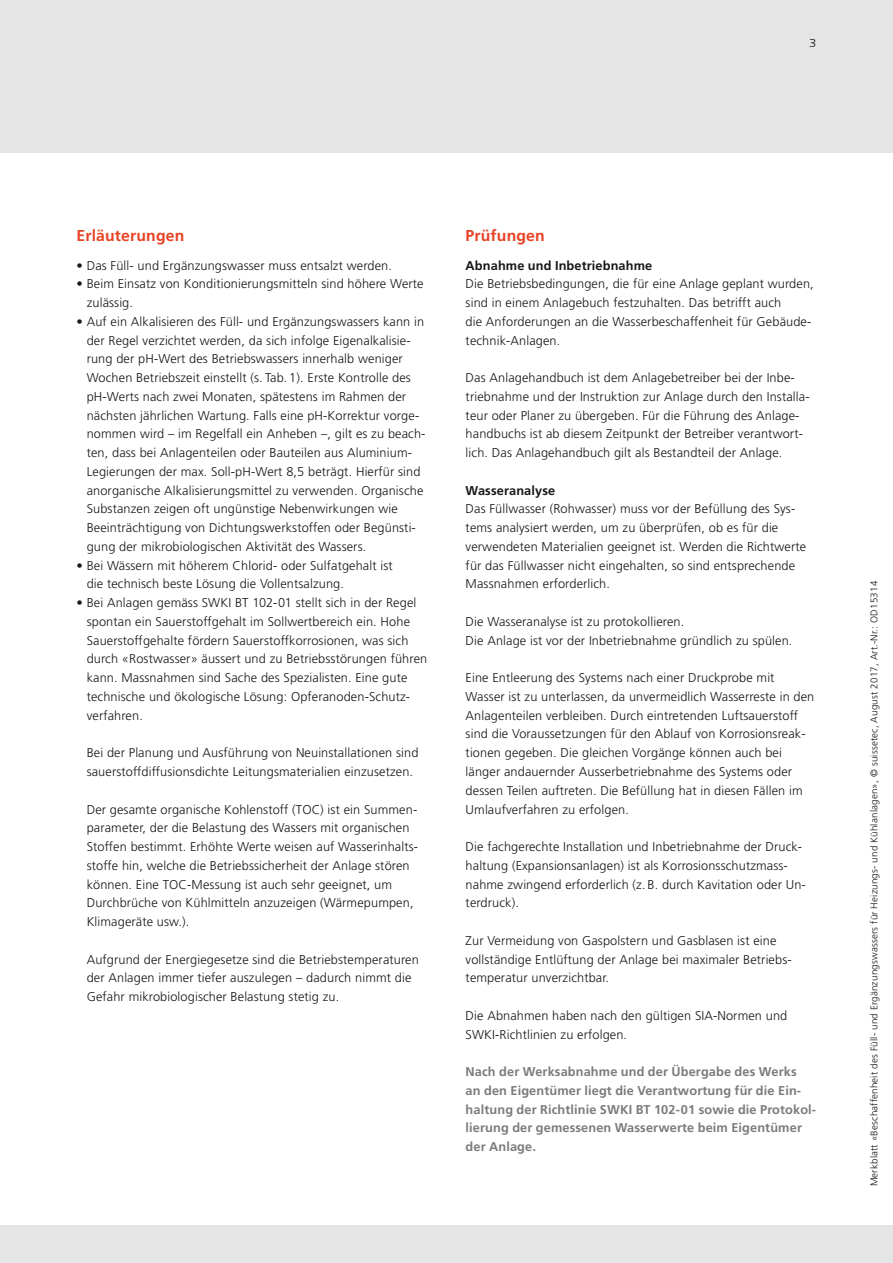
<style>
.page{position:relative;width:893px;height:1263px;background:#e5e5e5}
.page>*{position:absolute;margin:0;border:0;box-sizing:border-box;transform-origin:0 0}
.t1{font:700 15.75px "Frutiger LT Std";letter-spacing:.01em;color:#e84224}
.t2{font:300 12.75px/18.8px "Frutiger LT Std";letter-spacing:.01em;color:#181716}
.t3{font:700 12.75px/18.8px "Frutiger LT Std";letter-spacing:.01em;color:#7a7b7a}
.t4{font:700 12.75px "Frutiger LT Std";letter-spacing:.01em;color:#181716}
.t5{font:300 11.55px "Frutiger LT Std";color:#181716;scale:1.14 1}
.t6{font:300 9.75px "Frutiger LT Std";letter-spacing:.02em;color:#181716}
</style>
<div class="page">
<div style="left:0;top:153px;width:893px;height:1072px;background:#fff"></div>
<p class="t5" style="left:809px;top:36px;width:8px">3</p>
<p class="t1" style="left:77px;top:227px;width:109px">Erläuterungen</p>
<p class="t2" style="left:77px;top:256px;width:317px">• Das Fü ll- und Ergänzungswasser muss entsalzt werden.</p>
<p class="t2" style="left:87px;top:275px;width:338px;text-indent:-10px">• Beim Einsatz von Konditionierungsmitteln sind höhere Werte zulässig.</p>
<p class="t2" style="left:87px;top:312px;width:340px;text-indent:-10px">• Auf ein Alkalisieren des Fü ll- und Ergänzungswassers kann in der Regel verzichtet werden, da sich infolge Eigenalkalisie&shy;rung der pH-Wert des Betriebswassers innerhalb weniger Wochen Betriebszeit einstellt (s. Tab. 1). Erste Kontrolle des pH-Werts nach zwei Monaten, spätestens im Rahmen der nächsten jährlichen Wartung. Falls eine pH-Korrektur vorge&shy;nommen wird – im Regelfall ein Anheben –, gilt es zu beach&shy;ten, dass bei Anlagenteilen oder Bauteilen aus Aluminium-Legierungen der max. Soll-pH-Wert 8,5 beträgt. Hierfür sind anorganische Alkalisierungsmittel zu verwenden. Organische Substanzen zeigen oft ungünstige Nebenwirkungen wie Beeinträchtigung von Dichtungswerkstoffen oder Begünsti&shy;gung der mikrobiologischen Aktivität des Wassers.</p>
<p class="t2" style="left:87px;top:556px;width:308px;text-indent:-10px">• Bei Wässern mit höherem Chlorid- oder Sulfatgehalt ist die technisch beste Lösung die Vollentsalzung.</p>
<p class="t2" style="left:87px;top:594px;width:342px;text-indent:-10px">• Bei Anlagen gemäss SWKI BT 102-01 stellt sich in der Regel spontan ein Sauerstoffgehalt im Sollwertbereich ein. Hohe Sauerstoffgehalte fördern Sauerstoffkorrosionen, was sich durch «Rostwasser» äussert und zu Betriebsstörungen führen kann. Massnahmen sind Sache des Spezialisten. Eine gute technische und ökologische Lösung: Opferanoden-Schutz&shy;verfahren.</p>
<p class="t2" style="left:87px;top:744px;width:333px">Bei der Planung und Ausfü hrung von Neuinstallationen sind sauerstoffdiffusionsdichte Leitungsmaterialien einzusetzen.</p>
<p class="t2" style="left:87px;top:800px;width:333px">Der gesamte organische Kohlenstoff (TOC) ist ein Summen&shy;parameter, der die Belastung des Wassers mit organischen Stoffen bestimmt. Erhöhte Werte weisen auf Wasserinhalts&shy;stoffe hin, welche die Betriebssicherheit der Anlage stören können. Eine TOC-Messung ist auch sehr geeignet, um Durchbrüche von Kü hlmitteln anzuzeigen (Wärmepumpen, Klimageräte usw.).</p>
<p class="t2" style="left:87px;top:950px;width:334px">Aufgrund der Energiegesetze sind die Betriebstemperaturen der Anlagen immer tiefer auszulegen – dadurch nimmt die<br>Gefahr mikrobiologischer Belastung stetig zu.</p>
<p class="t1" style="left:466px;top:227px;width:81px">Prüfungen</p>
<p class="t4" style="left:466px;top:258px;width:188px">Abnahme und Inbetriebnahme</p>
<p class="t2" style="left:466px;top:275px;width:350px">Die Betriebsbedingungen, die für eine Anlage geplant wurden, sind in einem Anlagebuch festzuhalten. Das betrifft auch<br>die Anforderungen an die Wasserbeschaffenheit für Gebäude&shy;technik-Anlagen.</p>
<p class="t2" style="left:466px;top:368px;width:345px">Das Anlagehandbuch ist dem Anlagebetreiber bei der Inbe&shy;triebnahme und der Instruktion zur Anlage durch den Installa&shy;teur oder Planer zu übergeben. Für die Führung des Anlage&shy;handbuchs ist ab diesem Zeitpunkt der Betreiber verantwort&shy;lich. Das Anlagehandbuch gilt als Bestandteil der Anlage.</p>
<p class="t4" style="left:466px;top:483px;width:91px">Wasseranalyse</p>
<p class="t2" style="left:466px;top:500px;width:342px">Das Füllwasser (Rohwasser) muss vor der Befüllung des Sys&shy;tems analysiert werden, um zu überprüfen, ob es für die verwendeten Materialien geeignet ist. Werden die Richtwerte für das Füllwasser nicht eingehalten, so sind entsprechende Massnahmen erforderlich.</p>
<p class="t2" style="left:466px;top:612px;width:328px">Die Wasseranalyse ist zu protokollieren.<br>Die Anlage ist vor der Inbetriebnahme gründlich zu spülen.</p>
<p class="t2" style="left:466px;top:669px;width:350px">Eine Entleerung des Systems nach einer Druckprobe mit Wasser ist zu unterlassen, da unvermeidlich Wasserreste in den Anlagenteilen verbleiben. Durch eintretenden Luftsauerstoff sind die Voraussetzungen für den Ablauf von Korrosionsreak&shy;tionen gegeben. Die gleichen Vorgänge können auch bei länger andauernder Ausserbetriebnahme des Systems oder dessen Teilen auftreten. Die Befüllung hat in diesen Fällen im Umlaufverfahren zu erfolgen.</p>
<p class="t2" style="left:466px;top:837px;width:342px">Die fachgerechte Installation und Inbetriebnahme der Druck&shy;haltung (Expansionsanlagen) ist als Korrosionsschutzmass&shy;nahme zwingend erforderlich (z. B. durch Kavitation oder Un&shy;terdruck).</p>
<p class="t2" style="left:466px;top:931px;width:326px">Zur Vermeidung von Gaspolstern und Gasblasen ist eine vollständige Entlüftung der Anlage bei maximaler Betriebs&shy;temperatur unverzichtbar.</p>
<p class="t2" style="left:466px;top:1006px;width:323px">Die Abnahmen haben nach den gültigen SIA-Normen und<br>SWKI-Richtlinien zu erfolgen.</p>
<p class="t3" style="left:466px;top:1062px;width:352px">Nach der Werksabnahme und der Übergabe des Werks<br>an den Eigentümer liegt die Verantwortung für die Ein&shy;haltung der Richtlinie SWKI BT 102-01 sowie die Protokol&shy;lierung der gemessenen Wasserwerte beim Eigentümer der Anlage.</p>
<p class="t6" style="left:869px;top:1186px;width:607px;rotate:-90deg">Merkblatt «Beschaffenheit des Füll- und Ergänzungswassers für Heizungs- und Kühlanlagen», © suissetec, August 2017, Art.-Nr.: OD15314</p>
</div>
